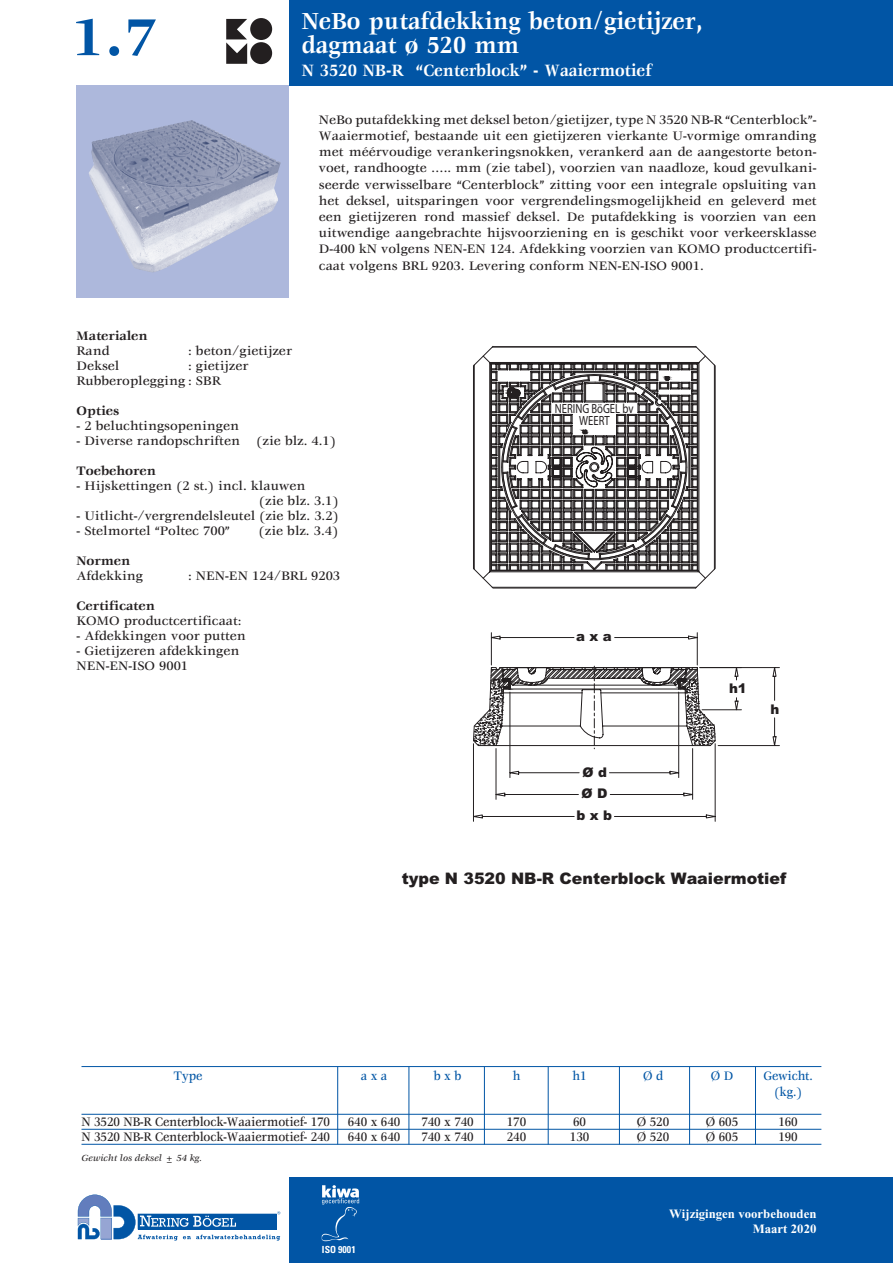
<style>
.page{position:relative;width:893px;height:1263px;background:#fff}
.page>*{position:absolute;margin:0;border:0;box-sizing:border-box;transform-origin:0 0}
.Normaal{font:700 57px "Veljovic";color:#0155a5}
.Heading_pagina_links{font:700 25.5px "Veljovic";color:#fff;scale:.9 1}
.Subheading_links{font:700 18px "Veljovic";color:#fff;scale:.9 1}
.t1{font:900 15.9px "Arial";color:#231f20}
.Subheading_links-2{font:500 13.5px/16.2px "Veljovic";color:#231f20;text-align:justify}
.Tabel_laatste_regels{font:500 13.5px "Veljovic";letter-spacing:-.01em;color:#231f20;scale:.9 1}
.Subheading_links-3{font:700 13.5px "Veljovic";color:#231f20}
.Tabel_1e_regel_blauw{font:500 13.5px "Veljovic";letter-spacing:-.01em;color:#0155a5;scale:.9 1}
.Tabel_2e_regel_blauw{font:500 13.5px "Veljovic";color:#0155a5;scale:.9 1}
.t2{font:13.35px/12.1px "Myriad Pro";color:#231f20;text-align:center;scale:.8 1}
.t3{font:900 13.35px/21.8px "Arial";color:#231f20;text-align:center}
.Normaal-2{font:700 12.75px "Times New Roman";color:#fff}
.t4{font:italic 500 9.75px "Veljovic";color:#231f20}
.t5{font:700 condensed 9.75px "Univers LT Std";color:#fff}
</style>
<div class="page">
<div style="left:289px;top:0;width:604px;height:85px;background:#0155a5"></div>
<div style="left:289px;top:1178px;width:604px;height:85px;background:#0155a5"></div>
<svg style="left:78px;top:1194px;width:202px;height:46px"></svg>
<div style="left:77px;top:85px;width:212px;height:213px;background:#adb8dc"></div>
<img style="left:89px;top:120px;width:192px;height:152px">
<svg style="left:226px;top:19px;width:21px;height:45px"></svg>
<div style="left:250px;top:18px;width:22px;height:22px;background:#231f20;border-radius:50%"></div>
<div style="left:250px;top:42px;width:22px;height:22px;background:#231f20;border-radius:50%"></div>
<svg style="left:476px;top:346px;width:304px;height:401px"></svg>
<svg style="left:473px;top:362px;width:269px;height:460px"></svg>
<hr style="left:81px;top:1066px;width:740px;height:1px;background:#0155a5">
<hr style="left:81px;top:1114px;width:740px;height:1px;background:#0155a5">
<hr style="left:81px;top:1129px;width:740px;height:1px;background:#0155a5">
<hr style="left:81px;top:1144px;width:740px;height:1px;background:#0155a5">
<hr style="left:337px;top:1067px;width:1px;height:77px;background:#0155a5">
<hr style="left:409px;top:1067px;width:1px;height:77px;background:#0155a5">
<hr style="left:484px;top:1067px;width:1px;height:77px;background:#0155a5">
<hr style="left:548px;top:1067px;width:1px;height:77px;background:#0155a5">
<hr style="left:619px;top:1067px;width:1px;height:77px;background:#0155a5">
<hr style="left:689px;top:1067px;width:1px;height:77px;background:#0155a5">
<hr style="left:755px;top:1067px;width:1px;height:77px;background:#0155a5">
<svg style="left:322px;top:1185px;width:37px;height:56px"></svg>
<p class="Normaal" style="left:72px;top:6px;width:86px">1.7</p>
<p class="Heading_pagina_links" style="left:302px;top:7px;width:447px">NeBo putafdekking beton/gietijzer,</p>
<p class="Heading_pagina_links" style="left:302px;top:31px;width:242px">dagmaat ø 520 mm</p>
<p class="Subheading_links" style="left:302px;top:60px;width:390px">N 3520 NB-R “Centerblock” - Waaiermotief</p>
<p class="Subheading_links-2" style="left:319px;top:112px;width:499px">NeBo putafdekking met deksel beton/gietijzer, type N 3520 NB-R “Centerblock”- Waaiermotief, bestaande uit een gietijzeren vierkante U-vormige omranding met méérvoudige verankeringsnokken, verankerd aan de aangestorte beton&shy;voet, randhoogte ….. mm (zie tabel), voorzien van naadloze, koud gevulkani&shy;seerde verwisselbare “Centerblock” zitting voor een integrale opsluiting van het deksel, uitsparingen voor vergrendelingsmogelijkheid en geleverd met een gietijzeren rond massief deksel. De putafdekking is voorzien van een uitwendige aangebrachte hijsvoorziening en is geschikt voor verkeersklasse D-400 kN volgens NEN-EN 124. Afdekking voorzien van KOMO productcertifi&shy;caat volgens BRL 9203. Levering conform NEN-EN-ISO 9001.</p>
<p class="Subheading_links-3" style="left:77px;top:329px;width:72px">Materialen</p>
<p class="Subheading_links-2" style="left:77px;top:343px;width:35px">Rand</p>
<p class="Subheading_links-2" style="left:188px;top:343px;width:105px">: beton/gietijzer</p>
<p class="Subheading_links-2" style="left:77px;top:358px;width:44px">Deksel</p>
<p class="Subheading_links-2" style="left:188px;top:358px;width:62px">: gietijzer</p>
<p class="Subheading_links-2" style="left:77px;top:373px;width:146px">Rubberoplegging : SBR</p>
<p class="Subheading_links-3" style="left:77px;top:404px;width:44px">Opties</p>
<p class="Subheading_links-2" style="left:77px;top:418px;width:164px">- 2 beluchtingsopeningen</p>
<p class="Subheading_links-2" style="left:77px;top:433px;width:261px">- Diverse randopschriften (zie blz. 4.1)</p>
<p class="Subheading_links-3" style="left:77px;top:464px;width:81px">Toebehoren</p>
<p class="Subheading_links-2" style="left:77px;top:478px;width:230px">- Hijskettingen (2 st.) incl. klauwen</p>
<p class="Subheading_links-2" style="left:259px;top:493px;width:81px">(zie blz. 3.1)</p>
<p class="Subheading_links-2" style="left:77px;top:508px;width:264px">- Uitlicht-/vergrendelsleutel (zie blz. 3.2)</p>
<p class="Subheading_links-2" style="left:77px;top:523px;width:155px">- Stelmortel “Poltec 700”</p>
<p class="Subheading_links-2" style="left:259px;top:523px;width:81px">(zie blz. 3.4)</p>
<p class="Subheading_links-3" style="left:77px;top:554px;width:55px">Normen</p>
<p class="Subheading_links-2" style="left:77px;top:568px;width:68px">Afdekking</p>
<p class="Subheading_links-2" style="left:188px;top:568px;width:154px">: NEN-EN 124/BRL 9203</p>
<p class="Subheading_links-3" style="left:77px;top:599px;width:80px">Certificaten</p>
<p class="Subheading_links-2" style="left:77px;top:613px;width:167px">KOMO productcertificaat:</p>
<p class="Subheading_links-2" style="left:77px;top:628px;width:171px">- Afdekkingen voor putten</p>
<p class="Subheading_links-2" style="left:77px;top:643px;width:164px">- Gietijzeren afdekkingen</p>
<p class="Subheading_links-2" style="left:77px;top:658px;width:113px">NEN-EN-ISO 9001</p>
<p class="t2" style="left:555px;top:402px;width:100px">NERING BöGEL bv<br>WEERT</p>
<p class="t3" style="left:576px;top:625px;width:37px">a x a</p>
<p class="t3" style="left:576px;top:760px;width:37px">Ø d<br>Ø D b x b</p>
<p class="t3" style="left:729px;top:677px;width:19px">h1</p>
<p class="t3" style="left:770px;top:697px;width:10px">h</p>
<p class="t1" style="left:402px;top:867px;width:386px">type N 3520 NB-R Centerblock Waaiermotief</p>
<p class="Tabel_1e_regel_blauw" style="left:174px;top:1068px;width:33px">Type</p>
<p class="Tabel_1e_regel_blauw" style="left:361px;top:1068px;width:31px">a x a</p>
<p class="Tabel_1e_regel_blauw" style="left:434px;top:1068px;width:32px">b x b</p>
<p class="Tabel_1e_regel_blauw" style="left:513px;top:1068px;width:10px">h</p>
<p class="Tabel_1e_regel_blauw" style="left:573px;top:1068px;width:17px">h1</p>
<p class="Tabel_1e_regel_blauw" style="left:643px;top:1068px;width:24px">Ø d</p>
<p class="Tabel_1e_regel_blauw" style="left:711px;top:1068px;width:26px">Ø D</p>
<p class="Tabel_1e_regel_blauw" style="left:763px;top:1068px;width:56px">Gewicht.</p>
<p class="Tabel_2e_regel_blauw" style="left:774px;top:1084px;width:32px">(kg.)</p>
<p class="Tabel_laatste_regels" style="left:81px;top:1114px;width:278px">N 3520 NB-R Centerblock-Waaiermotief- 170</p>
<p class="Tabel_laatste_regels" style="left:348px;top:1114px;width:60px">640 x 640</p>
<p class="Tabel_laatste_regels" style="left:421px;top:1114px;width:60px">740 x 740</p>
<p class="Tabel_laatste_regels" style="left:507px;top:1114px;width:23px">170</p>
<p class="Tabel_laatste_regels" style="left:573px;top:1114px;width:16px">60</p>
<p class="Tabel_laatste_regels" style="left:637px;top:1114px;width:37px">Ø 520</p>
<p class="Tabel_laatste_regels" style="left:706px;top:1114px;width:37px">Ø 605</p>
<p class="Tabel_laatste_regels" style="left:778px;top:1114px;width:23px">160</p>
<p class="Tabel_laatste_regels" style="left:81px;top:1129px;width:278px">N 3520 NB-R Centerblock-Waaiermotief- 240</p>
<p class="Tabel_laatste_regels" style="left:348px;top:1129px;width:60px">640 x 640</p>
<p class="Tabel_laatste_regels" style="left:421px;top:1129px;width:60px">740 x 740</p>
<p class="Tabel_laatste_regels" style="left:507px;top:1129px;width:23px">240</p>
<p class="Tabel_laatste_regels" style="left:570px;top:1129px;width:23px">130</p>
<p class="Tabel_laatste_regels" style="left:637px;top:1129px;width:37px">Ø 520</p>
<p class="Tabel_laatste_regels" style="left:706px;top:1129px;width:37px">Ø 605</p>
<p class="Tabel_laatste_regels" style="left:778px;top:1129px;width:23px">190</p>
<p class="t4" style="left:81px;top:1152px;width:122px">Gewicht los deksel ± 54 kg.</p>
<p class="t5" style="left:322px;top:1243px;width:35px">ISO 9001</p>
<p class="Normaal-2" style="left:669px;top:1206px;width:149px">Wijzigingen voorbehouden</p>
<p class="Normaal-2" style="left:753px;top:1221px;width:65px">Maart 2020</p>
</div>
